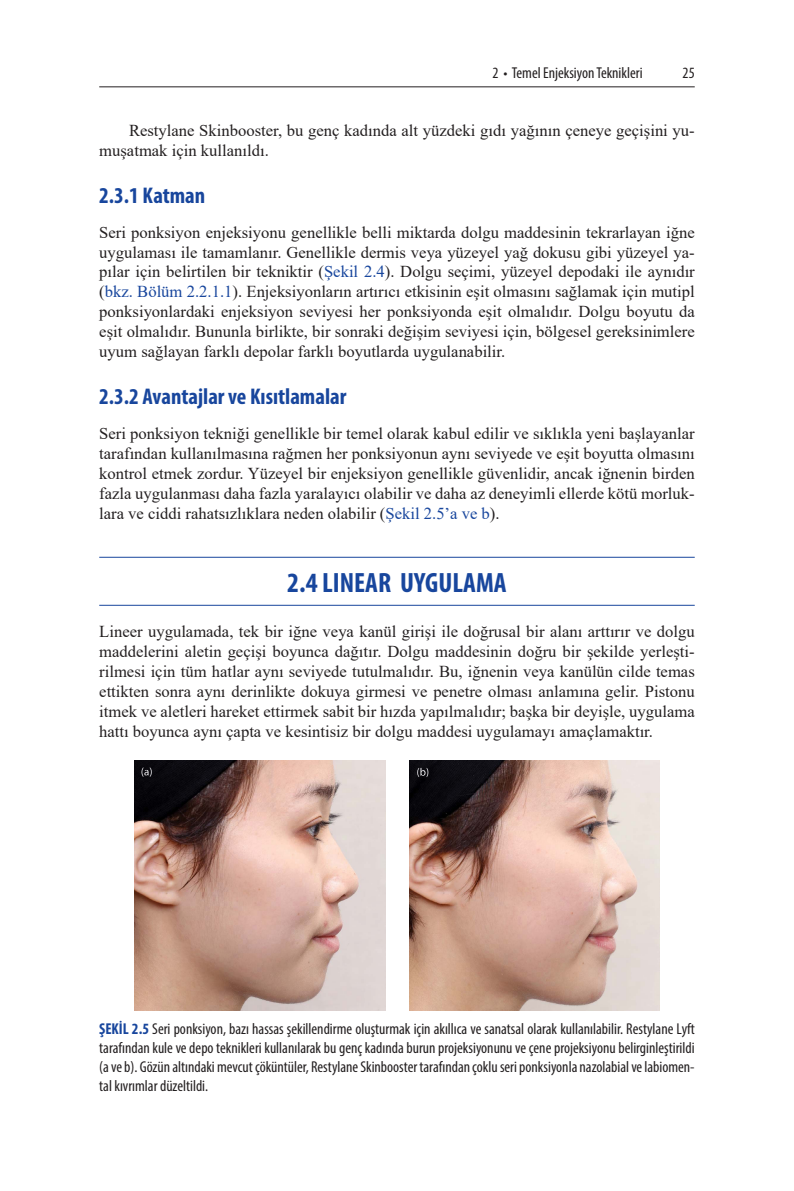
<style>
.page{position:relative;width:794px;height:1191px;background:#fff}
.page>*{position:absolute;margin:0;border:0;box-sizing:border-box;transform-origin:0 0}
.t1{font:700 condensed 28px "Myriad Pro";color:#18469d}
.t2{font:700 condensed 22.75px "Myriad Pro";color:#18469d}
.t3{font:16.62px/19.9px "Times New Roman";color:#231f20;text-align:justify}
.t4{font:condensed 15.75px/18.9px "Myriad Pro";color:#231f20;text-align:justify}
.s1{color:#18469d}
.s2{font-weight:700;color:#18469d}
</style>
<div class="page">
<hr style="left:99px;top:86px;width:595px;height:1px;background:#231f20">
<hr style="left:99px;top:557px;width:595px;height:1px;background:#18469d">
<hr style="left:99px;top:605px;width:595px;height:1px;background:#18469d">
<img style="left:135px;top:760px;width:250px;height:250px">
<img style="left:410px;top:760px;width:249px;height:250px">
<p class="t4" style="left:492px;top:63px;width:152px">2 • Temel Enjeksiyon Teknikleri</p>
<p class="t4" style="left:682px;top:63px;width:14px">25</p>
<p class="t3" style="left:99px;top:119px;width:597px;text-indent:30px">Restylane Skinbooster, bu genç kadında alt yüzdeki gıdı yağının çeneye geçişini yu&shy;muşatmak için kullanıldı.</p>
<h2 class="t2" style="left:99px;top:181px;width:108px">2.3.1 Katman</h2>
<p class="t3" style="left:99px;top:221px;width:597px">Seri ponksiyon enjeksiyonu genellikle belli miktarda dolgu maddesinin tekrarlayan iğne uygulaması ile tamamlanır. Genellikle dermis veya yüzeyel yağ dokusu gibi yüzeyel ya&shy;pılar için belirtilen bir tekniktir (<span class="s1">Şekil 2.4</span>). Dolgu seçimi, yüzeyel depodaki ile aynıdır (<span class="s1">bkz. Bölüm 2.2.1.1</span>). Enjeksiyonların artırıcı etkisinin eşit olmasını sağlamak için mutipl ponksiyonlardaki enjeksiyon seviyesi her ponksiyonda eşit olmalıdır. Dolgu boyutu da eşit olmalıdır. Bununla birlikte, bir sonraki değişim seviyesi için, bölgesel gereksinimlere uyum sağlayan farklı depolar farklı boyutlarda uygulanabilir.</p>
<h2 class="t2" style="left:99px;top:383px;width:249px">2.3.2 Avantajlar ve Kısıtlamalar</h2>
<p class="t3" style="left:99px;top:423px;width:597px">Seri ponksiyon tekniği genellikle bir temel olarak kabul edilir ve sıklıkla yeni başlayanlar tarafından kullanılmasına rağmen her ponksiyonun aynı seviyede ve eşit boyutta olmasını kontrol etmek zordur. Yüzeyel bir enjeksiyon genellikle güvenlidir, ancak iğnenin birden fazla uygulanması daha fazla yaralayıcı olabilir ve daha az deneyimli ellerde kötü morluk&shy;lara ve ciddi rahatsızlıklara neden olabilir (<span class="s1">Şekil 2.5’a ve b</span>).</p>
<h1 class="t1" style="left:287px;top:565px;width:221px">2.4 LINEAR UYGULAMA</h1>
<p class="t3" style="left:99px;top:621px;width:597px">Lineer uygulamada, tek bir iğne veya kanül girişi ile doğrusal bir alanı arttırır ve dolgu maddelerini aletin geçişi boyunca dağıtır. Dolgu maddesinin doğru bir şekilde yerleşti&shy;rilmesi için tüm hatlar aynı seviyede tutulmalıdır. Bu, iğnenin veya kanülün cilde temas ettikten sonra aynı derinlikte dokuya girmesi ve penetre olması anlamına gelir. Pistonu itmek ve aletleri hareket ettirmek sabit bir hızda yapılmalıdır; başka bir deyişle, uygulama hattı boyunca aynı çapta ve kesintisiz bir dolgu maddesi uygulamayı amaçlamaktır.</p>
<p class="t4" style="left:99px;top:1019px;width:597px"><span class="s2">ŞEKİL 2.5</span> Seri ponksiyon, bazı hassas şekillendirme oluşturmak için akıllıca ve sanatsal olarak kullanılabilir. Restylane Lyft tarafından kule ve depo teknikleri kullanılarak bu genç kadında burun projeksiyonunu ve çene projeksiyonu belirginleştirildi (a ve b). Gözün altındaki mevcut çöküntüler, Restylane Skinbooster tarafından çoklu seri ponksiyonla nazolabial ve labiomen&shy;tal kıvrımlar düzeltildi.</p>
</div>
